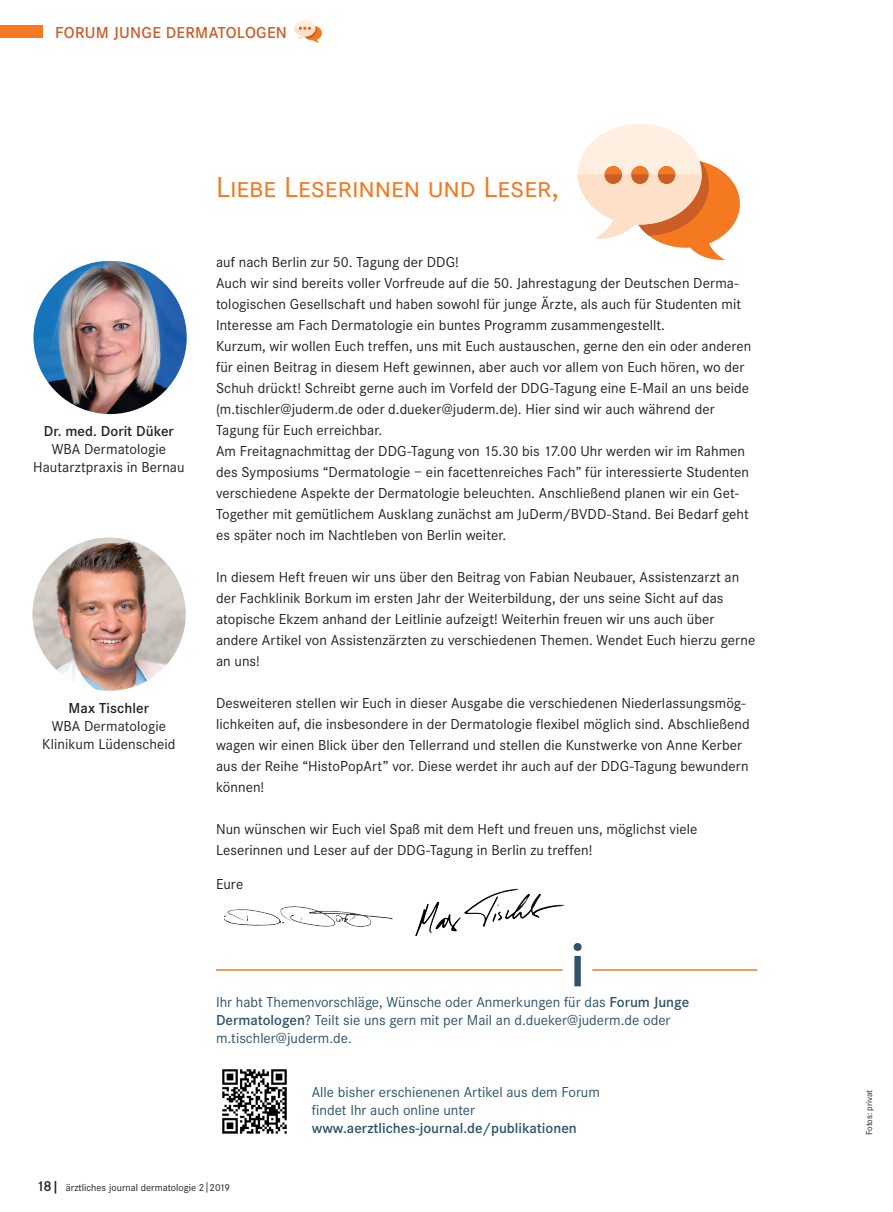
<style>
.page{position:relative;width:893px;height:1212px;background:#fff}
.page>*{position:absolute;margin:0;border:0;box-sizing:border-box;transform-origin:0 0}
.Fliesstext{font:600 63.9px "Corporate S";color:#2c5369}
.Editorial_Headline{font:30px "Corporate SSC";letter-spacing:-.005em;color:#f47921}
.Rubrik{font:600 16.5px "Corporate S";letter-spacing:.02em;color:#cb5d27}
.Fließtext{font:15px/21px "Corporate S";letter-spacing:.005em;color:#231f20}
.Erster_Absatz{font:15px "Corporate S";color:#2c5369}
.Erster_Absatz-2{font:15px "Corporate S";letter-spacing:.005em;color:#231f20}
.Erster_Absatz-3{font:600 15px "Corporate S";color:#2c5369}
.Erster_Absatz-4{font:600 15px "Corporate S";letter-spacing:.005em;color:#231f20}
.Pagina{font:10.5px "Corporate S";color:#231f20}
.t1{font:9px "Corporate S";color:#231f20}
.s1{font-weight:600}
.s2{font-weight:600;font-size:15px}
</style>
<div class="page">
<svg style="left:294px;top:20px;width:28px;height:23px"></svg>
<div style="left:0;top:25px;width:43px;height:13px;background:#f47921"></div>
<svg style="left:578px;top:124px;width:162px;height:136px"></svg>
<hr style="left:216px;top:969px;width:347px;height:2px;background:#f47921">
<hr style="left:592px;top:969px;width:165px;height:2px;background:#f47921">
<img style="left:222px;top:1069px;width:65px;height:65px">
<img style="left:35px;top:262px;width:150px;height:151px">
<div style="left:30px;top:257px;width:160px;height:161px;border:4px solid #fff;border-radius:50%"></div>
<img style="left:225px;top:906px;width:168px;height:21px">
<img style="left:415px;top:888px;width:150px;height:48px">
<img style="left:31px;top:536px;width:157px;height:157px;border-radius:78px">
<div style="left:29px;top:534px;width:160px;height:160px;border:4px solid #fff;border-radius:50%"></div>
<p class="Rubrik" style="left:55px;top:23px;width:233px">FORUM JUNGE DERMATOLOGEN</p>
<p class="Erster_Absatz-4" style="left:44px;top:422px;width:132px">Dr. med. Dorit Düker</p>
<p class="Erster_Absatz-2" style="left:52px;top:441px;width:116px">WBA Dermatologie</p>
<p class="Erster_Absatz-2" style="left:33px;top:459px;width:153px">Hautarztpraxis in Bernau</p>
<p class="Erster_Absatz-4" style="left:69px;top:699px;width:82px">Max Tischler</p>
<p class="Erster_Absatz-2" style="left:52px;top:718px;width:116px">WBA Dermatologie</p>
<p class="Erster_Absatz-2" style="left:42px;top:736px;width:135px">Klinikum Lüdenscheid</p>
<p class="Editorial_Headline" style="left:216px;top:170px;width:344px">Liebe Leserinnen und Leser,</p>
<p class="Fließtext" style="left:216px;top:251px;width:244px">auf nach Berlin zur 50. Tagung der DDG!</p>
<p class="Fließtext" style="left:216px;top:272px;width:527px">Auch wir sind bereits voller Vorfreude auf die 50. Jahrestagung der Deutschen Derma&shy;tologischen Gesellschaft und haben sowohl für junge Ärzte, als auch für Studenten mit<br>Interesse am Fach Dermatologie ein buntes Programm zusammengestellt.</p>
<p class="Fließtext" style="left:216px;top:335px;width:537px">Kurzum, wir wollen Euch treffen, uns mit Euch austauschen, gerne den ein oder anderen für einen Beitrag in diesem Heft gewinnen, aber auch vor allem von Euch hören, wo der Schuh drückt! Schreibt gerne auch im Vorfeld der DDG-Tagung eine E-Mail an uns beide (m.tischler@juderm.de oder d.dueker@juderm.de). Hier sind wir auch während der</p>
<p class="Fließtext" style="left:216px;top:419px;width:168px">Tagung für Euch erreichbar.</p>
<p class="Fließtext" style="left:216px;top:440px;width:534px">Am Freitagnachmittag der DDG-Tagung von 15.30 bis 17.00 Uhr werden wir im Rahmen des Symposiums “Dermatologie – ein facettenreiches Fach” für interessierte Studenten verschiedene Aspekte der Dermatologie beleuchten. Anschließend planen wir ein Get-Together mit gemütlichem Ausklang zunächst am JuDerm/BVDD-Stand. Bei Bedarf geht es später noch im Nachtleben von Berlin weiter.</p>
<p class="Fließtext" style="left:216px;top:566px;width:525px">In diesem Heft freuen wir uns über den Beitrag von Fabian Neubauer, Assistenzarzt an der Fachklinik Borkum im ersten Jahr der Weiterbildung, der uns seine Sicht auf das</p>
<p class="Fließtext" style="left:216px;top:608px;width:500px">atopische Ekzem anhand der Leitlinie aufzeigt! Weiterhin freuen wir uns auch über</p>
<p class="Fließtext" style="left:216px;top:629px;width:541px">andere Artikel von Assistenzärzten zu verschiedenen Themen. Wendet Euch hierzu gerne an uns!</p>
<p class="Fließtext" style="left:216px;top:692px;width:535px">Desweiteren stellen wir Euch in dieser Ausgabe die verschiedenen Niederlassungsmög&shy;lichkeiten auf, die insbesondere in der Dermatologie flexibel möglich sind. Abschließend wagen wir einen Blick über den Tellerrand und stellen die Kunstwerke von Anne Kerber aus der Reihe “HistoPopArt” vor. Diese werdet ihr auch auf der DDG-Tagung bewundern können!</p>
<p class="Fließtext" style="left:216px;top:818px;width:483px">Nun wünschen wir Euch viel Spaß mit dem Heft und freuen uns, möglichst viele</p>
<p class="Fließtext" style="left:216px;top:839px;width:378px">Leserinnen und Leser auf der DDG-Tagung in Berlin zu treffen!</p>
<p class="Fließtext" style="left:216px;top:874px;width:29px">Eure</p>
<p class="Fliesstext" style="left:570px;top:928px;width:17px">i</p>
<p class="Erster_Absatz" style="left:216px;top:994px;width:475px">Ihr habt Themenvorschläge, Wünsche oder Anmerkungen für das <span class="s1">Forum Junge</span></p>
<p class="Erster_Absatz" style="left:216px;top:1012px;width:456px"><span class="s1">Dermatologen</span>? Teilt sie uns gern mit per Mail an d.dueker@juderm.de oder</p>
<p class="Erster_Absatz" style="left:216px;top:1030px;width:137px">m.tischler@juderm.de.</p>
<p class="Erster_Absatz" style="left:312px;top:1084px;width:290px">Alle bisher erschienenen Artikel aus dem Forum</p>
<p class="Erster_Absatz" style="left:312px;top:1102px;width:165px">findet Ihr auch online unter</p>
<p class="Erster_Absatz-3" style="left:312px;top:1120px;width:267px">www.aerztliches-journal.de/publikationen</p>
<p class="Pagina" style="left:36px;top:1182px;width:195px"><span class="s2">18|</span> ärztliches journal dermatologie 2|2019</p>
<p class="t1" style="left:864px;top:1135px;width:46px;rotate:-90deg">Fotos: privat</p>
</div>
